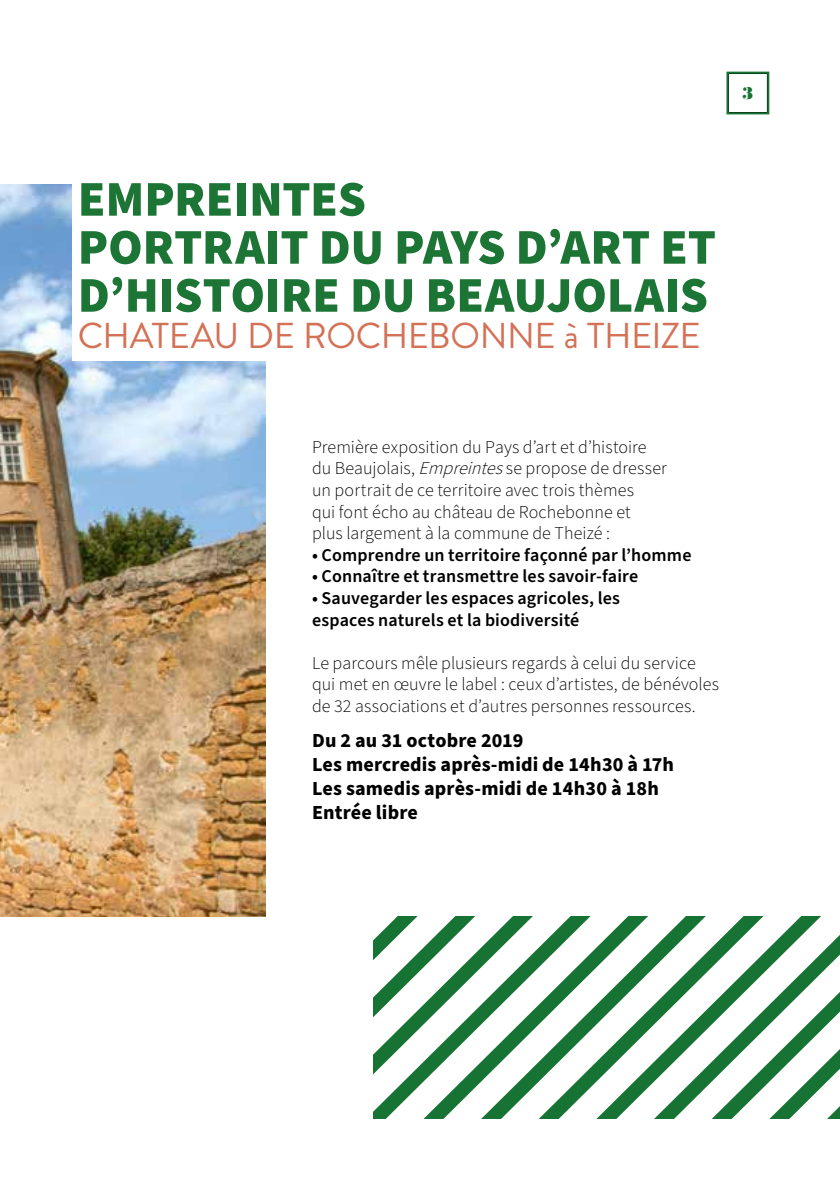
<style>
.page{position:relative;width:840px;height:1191px;background:#fff}
.page>*{position:absolute;margin:0;border:0;box-sizing:border-box;transform-origin:0 0}
.t1{font:900 50px/48px "Source Sans Pro";letter-spacing:-.005em;color:#1c7435}
.t2{font:36px "Brandon Grotesque";letter-spacing:-.01em;color:#d37256}
.t3{font:700 20px/24px "Source Sans Pro";letter-spacing:.005em;color:#000}
.t4{font:300 18px/21.6px "Source Sans Pro";letter-spacing:.005em;color:#000}
.t5{font:600 18px/21.6px "Source Sans Pro";letter-spacing:.01em;color:#000}
.t6{font:18px "Bodoni MT Black";color:#177333}
.s1{font-style:italic}
</style>
<div class="page">
<div style="left:726px;top:72px;width:42px;height:42px;border:2px solid #177333"></div>
<img style="left:0;top:185px;width:266px;height:731px">
<div style="left:72px;top:159px;width:757px;height:202px;background:#fff"></div>
<svg style="left:373px;top:916px;width:466px;height:203px"></svg>
<p class="t6" style="left:741px;top:83px;width:13px">3</p>
<h1 class="t1" style="left:78px;top:176px;width:639px">EMPREINTES<br>PORTRAIT DU PAYS D’ART ET<br>D’HISTOIRE DU BEAUJOLAIS</h1>
<h2 class="t2" style="left:78px;top:310px;width:624px">CHATEAU DE ROCHEBONNE à THEIZE</h2>
<p class="t4" style="left:312px;top:436px;width:356px">Première exposition du Pays d’art et d’histoire du Beaujolais, <span class="s1">Empreintes</span>se propose de dresser un portrait de ce territoire avec trois thèmes<br>qui font écho au château de Rochebonne et<br>plus largement à la commune de Theizé :</p>
<p class="t5" style="left:312px;top:544px;width:381px">• Comprendre un territoire façonné par l’homme</p>
<p class="t5" style="left:312px;top:566px;width:327px">• Connaître et transmettre les savoir-faire</p>
<p class="t5" style="left:312px;top:588px;width:309px">• Sauvegarder les espaces agricoles, les espaces naturels et la biodiversité</p>
<p class="t4" style="left:312px;top:652px;width:408px">Le parcours mêle plusieurs regards à celui du service qui met en œuvre le label : ceux d’artistes, de bénévoles de 32 associations et d’autres personnes ressources.</p>
<p class="t3" style="left:312px;top:729px;width:363px">Du 2 au 31 octobre 2019<br>Les mercredis après-midi de 14h30 à 17h<br>Les samedis après-midi de 14h30 à 18h<br>Entrée libre</p>
</div>
